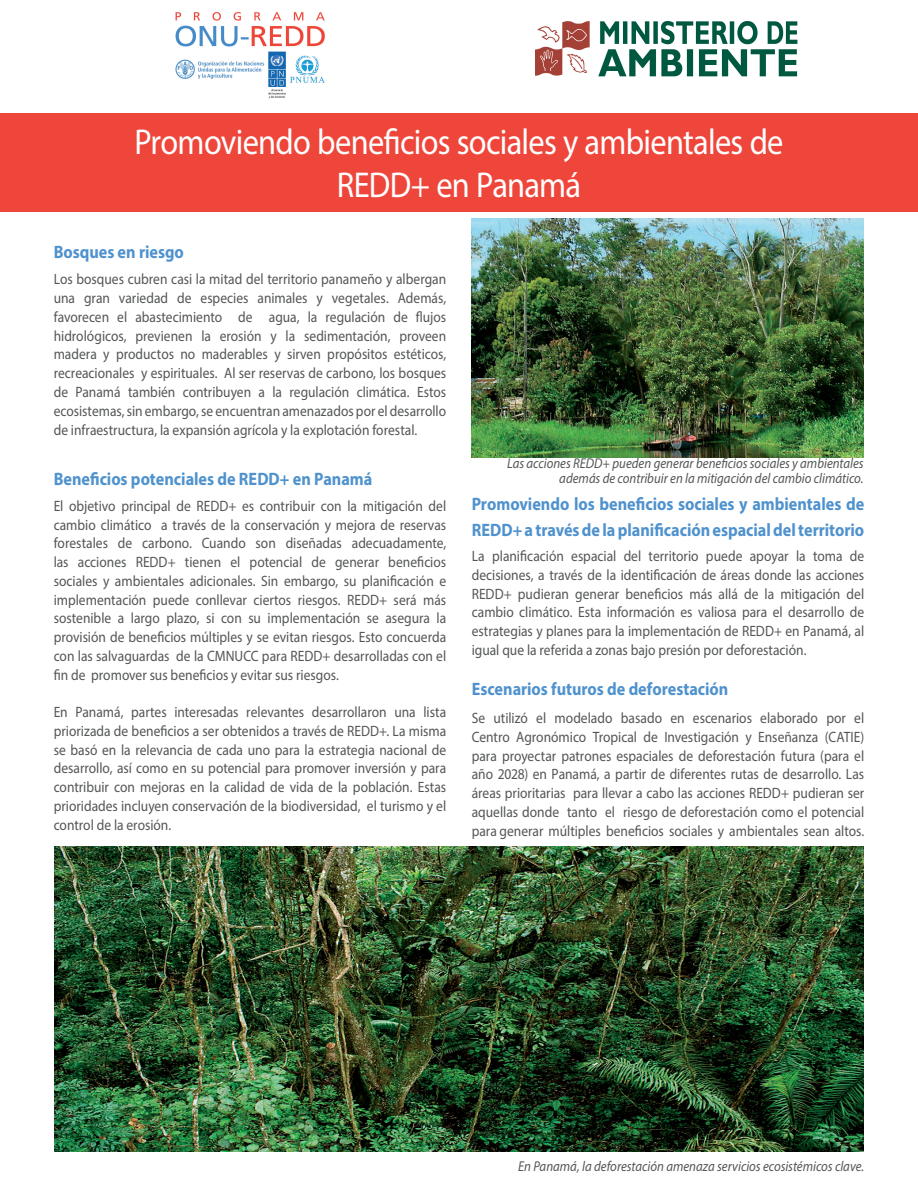
<style>
.page{position:relative;width:918px;height:1188px;background:#fff}
.page>*{position:absolute;margin:0;border:0;box-sizing:border-box;transform-origin:0 0}
.white_sub_heading{font:36px "Myriad Pro";letter-spacing:-.02em;color:#fff;scale:.9 1}
.Paragraph_Style_3{font:700 18px/25.5px "Myriad Pro";color:#4f92cd;scale:.9 1}
.Paragraph_Style_3_co{font:700 18px "Myriad Pro";color:#4f92cd;scale:.9 1}
.Paragraph_Style_3-2{font:15px/18.8px "Myriad Pro";color:#545556;text-align:justify;scale:.9 1}
.Paragraph_Style_3_co-2{font:15px/18.8px "Myriad Pro";color:#545556;text-align:justify;scale:.9 1}
.Paragraph_Style_3_co-3{font:italic 14.25px/14.4px "Myriad Pro";color:#545556;text-align:right;scale:.9 1}
</style>
<div class="page">
<img style="left:175px;top:12px;width:150px;height:87px">
<div style="left:0;top:113px;width:918px;height:98px;background:#ef463b"></div>
<img style="left:54px;top:846px;width:810px;height:306px">
<img style="left:472px;top:218px;width:392px;height:239px">
<img style="left:536px;top:21px;width:262px;height:56px">
<p class="white_sub_heading" style="left:134px;top:120px;width:723px">Promoviendo beneficios sociales y ambientales de</p>
<p class="white_sub_heading" style="left:337px;top:163px;width:273px">REDD+ en Panamá</p>
<p class="Paragraph_Style_3_co" style="left:54px;top:240px;width:146px">Bosques en riesgo</p>
<p class="Paragraph_Style_3-2" style="left:54px;top:270px;width:438px">Los bosques cubren casi la mitad del territorio panameño y albergan una gran variedad de especies animales y vegetales. Además, favorecen el abastecimiento de agua, la regulación de flujos hidrológicos, previenen la erosión y la sedimentación, proveen madera y productos no maderables y sirven propósitos estéticos, recreacionales y espirituales. Al ser reservas de carbono, los bosques de Panamá también contribuyen a la regulación climática. Estos ecosistemas, sin embargo, se encuentran amenazados por el desarrollo de infraestructura, la expansión agrícola y la explotación forestal.</p>
<p class="Paragraph_Style_3_co" style="left:54px;top:467px;width:356px">Beneficios potenciales de REDD+ en Panamá</p>
<p class="Paragraph_Style_3-2" style="left:54px;top:496px;width:438px">El objetivo principal de REDD+ es contribuir con la mitigación del cambio climático a través de la conservación y mejora de reservas forestales de carbono. Cuando son diseñadas adecuadamente, las acciones REDD+ tienen el potencial de generar beneficios sociales y ambientales adicionales. Sin embargo, su planificación e implementación puede conllevar ciertos riesgos. REDD+ será más sostenible a largo plazo, si con su implementación se asegura la provisión de beneficios múltiples y se evitan riesgos. Esto concuerda con las salvaguardas de la CMNUCC para REDD+ desarrolladas con el fin de promover sus beneficios y evitar sus riesgos.</p>
<p class="Paragraph_Style_3-2" style="left:54px;top:702px;width:438px">En Panamá, partes interesadas relevantes desarrollaron una lista priorizada de beneficios a ser obtenidos a través de REDD+. La misma se basó en la relevancia de cada uno para la estrategia nacional de desarrollo, así como en su potencial para promover inversión y para contribuir con mejoras en la calidad de vida de la población. Estas prioridades incluyen conservación de la biodiversidad, el turismo y el control de la erosión.</p>
<p class="Paragraph_Style_3_co-3" style="left:507px;top:456px;width:398px">Las acciones REDD+ pueden generar beneficios sociales y ambientales además de contribuir en la mitigación del cambio climático.</p>
<p class="Paragraph_Style_3" style="left:472px;top:491px;width:438px">Promoviendo los beneficios sociales y ambientales de<br>REDD+ a través de la planificación espacial del territorio</p>
<p class="Paragraph_Style_3-2" style="left:472px;top:546px;width:438px">La planificación espacial del territorio puede apoyar la toma de decisiones, a través de la identificación de áreas donde las acciones REDD+ pudieran generar beneficios más allá de la mitigación del cambio climático. Esta información es valiosa para el desarrollo de estrategias y planes para la implementación de REDD+ en Panamá, al igual que la referida a zonas bajo presión por deforestación.</p>
<p class="Paragraph_Style_3_co" style="left:472px;top:677px;width:287px">Escenarios futuros de deforestación</p>
<p class="Paragraph_Style_3_co-2" style="left:472px;top:708px;width:438px">Se utilizó el modelado basado en escenarios elaborado por el Centro Agronómico Tropical de Investigación y Enseñanza (CATIE) para proyectar patrones espaciales de deforestación futura (para el año 2028) en Panamá, a partir de diferentes rutas de desarrollo. Las áreas prioritarias para llevar a cabo las acciones REDD+ pudieran ser aquellas donde tanto el riesgo de deforestación como el potencial para generar múltiples beneficios sociales y ambientales sean altos.</p>
<p class="Paragraph_Style_3_co-3" style="left:518px;top:1158px;width:386px">En Panamá, la deforestación amenaza servicios ecosistémicos clave.</p>
</div>
